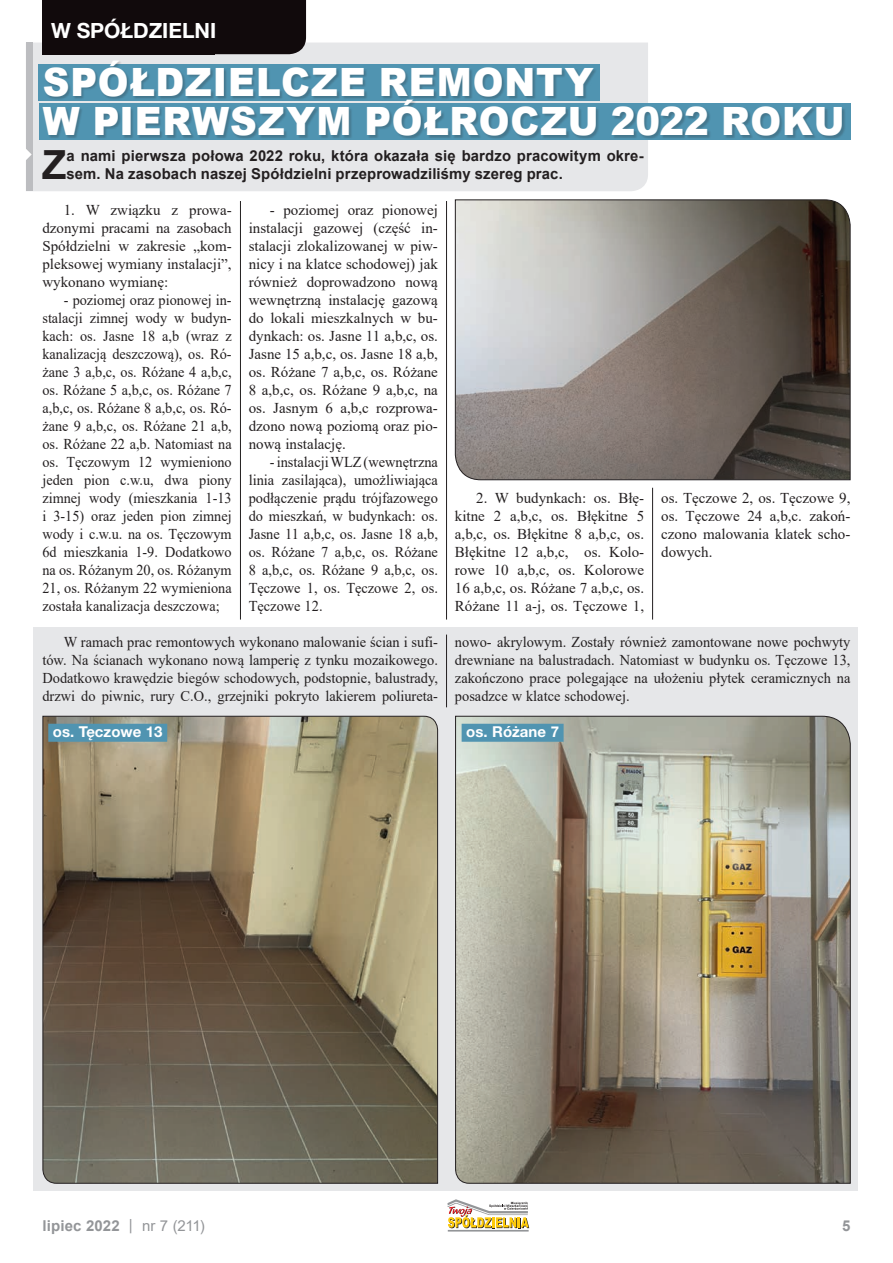
<style>
.page{position:relative;width:893px;height:1263px;background:#fff}
.page>*{position:absolute;margin:0;border:0;box-sizing:border-box;transform-origin:0 0}
.t1{font:700 40.2px "Arial";color:#231f20}
.t2{font:900 39px/39px "Arial";letter-spacing:.02em;color:#fff;scale:.95 1}
.t3{font:700 21px "Helvetica Neue LT Pro";color:#fff}
.t4{font:15px/18px "Times New Roman";color:#231f20;text-align:justify}
.t5{font:15px/18px "Times New Roman";color:#231f20;text-align:justify;scale:.96 1}
.t6{font:15px/18px "Times New Roman";color:#231f20;text-align:justify;scale:.95 1}
.t7{font:700 15px/18px "Arial";letter-spacing:.01em;color:#231f20}
.t8{font:700 15px "Helvetica Neue LT Pro";color:#fff}
.t9{font:700 15px "Arial";letter-spacing:.01em;color:#939598}
.s1{font-weight:400}
</style>
<div class="page">
<hr style="left:448px;top:1230px;width:81px;height:1px;background:#939598">
<svg style="left:447px;top:1199px;width:82px;height:29px"></svg>
<div style="left:33px;top:628px;width:825px;height:563px;background:#e6e7e9"></div>
<div style="left:33px;top:43px;width:615px;height:148px;background:#e6e7e9"></div>
<div style="left:26px;top:43px;width:7px;height:148px;background:#bcbdc0"></div>
<svg style="left:26px;top:149px;width:6px;height:11px"></svg>
<hr style="left:240px;top:201px;width:1px;height:419px;background:#231f20">
<hr style="left:652px;top:488px;width:1px;height:132px;background:#231f20">
<hr style="left:446px;top:201px;width:1px;height:419px;background:#231f20">
<hr style="left:446px;top:635px;width:1px;height:72px;background:#231f20">
<div style="left:39px;top:103px;width:811px;height:37px;background:#5094b1"></div>
<div style="left:43px;top:61px;width:803px;height:78px;background:#231f20;opacity:.25"></div>
<div style="left:43px;top:0;width:263px;height:54px;background:#110a0c"></div>
<svg style="left:455px;top:199px;width:396px;height:281px;background:#847e79"></svg>
<svg style="left:42px;top:715px;width:396px;height:469px;background:#81765e"></svg>
<svg style="left:455px;top:715px;width:396px;height:469px;background:#979181"></svg>
<div style="left:462px;top:724px;width:102px;height:18px;background:#5094b1"></div>
<div style="left:48px;top:724px;width:119px;height:18px;background:#5094b1"></div>
<h3 class="t3" style="left:51px;top:18px;width:167px">W SPÓŁDZIELNI</h3>
<h2 class="t2" style="left:43px;top:61px;width:846px">SPÓŁDZIELCZE REMONTY<br>W PIERWSZYM PÓŁROCZU 2022 ROKU</h2>
<h1 class="t1" style="left:42px;top:137px;width:26px">Z</h1>
<p class="t7" style="left:67px;top:147px;width:579px">a nami pierwsza połowa 2022 roku, która okazała się bardzo pracowitym okre&shy;sem. Na zasobach naszej Spółdzielni przeprowadziliśmy szereg prac.</p>
<p class="t4" style="left:42px;top:201px;width:191px;text-indent:21px">1. W związku z prowa&shy;dzonymi pracami na zasobach Spółdzielni w zakresie „kom&shy;pleksowej wymiany instalacji”, wykonano wymianę:</p>
<p class="t6" style="left:42px;top:291px;width:201px;text-indent:21px">- poziomej oraz pionowej in&shy;stalacji zimnej wody w budyn&shy;kach: os. Jasne 18 a,b (wraz z kanalizacją deszczową), os. Ró&shy;żane 3 a,b,c, os. Różane 4 a,b,c, os. Różane 5 a,b,c, os. Różane 7 a,b,c, os. Różane 8 a,b,c, os. Ró&shy;żane 9 a,b,c, os. Różane 21 a,b, os. Różane 22 a,b. Natomiast na os. Tęczowym 12 wymieniono jeden pion c.w.u, dwa piony zimnej wody (mieszkania 1-13 i 3-15) oraz jeden pion zimnej wody i c.w.u. na os. Tęczowym 6d mieszkania 1-9. Dodatkowo na os. Różanym 20, os. Różanym 21, os. Różanym 22 wymieniona została kanalizacja deszczowa;</p>
<p class="t4" style="left:249px;top:201px;width:191px;text-indent:21px">- poziomej oraz pionowej instalacji gazowej (część in&shy;stalacji zlokalizowanej w piw&shy;nicy i na klatce schodowej) jak również doprowadzono nową wewnętrzną instalację gazową do lokali mieszkalnych w bu&shy;dynkach: os. Jasne 11 a,b,c, os.<br>Jasne 15 a,b,c, os. Jasne 18 a,b, os. Różane 7 a,b,c, os. Różane 8 a,b,c, os. Różane 9 a,b,c, na os. Jasnym 6 a,b,c rozprowa&shy;dzono nową poziomą oraz pio&shy;nową instalację.</p>
<p class="t5" style="left:249px;top:453px;width:199px;text-indent:21px">- instalacji WLZ (wewnętrzna linia zasilająca), umożliwiająca podłączenie prądu trójfazowego do mieszkań, w budynkach: os.<br>Jasne 11 a,b,c, os. Jasne 18 a,b, os. Różane 7 a,b,c, os. Różane 8 a,b,c, os. Różane 9 a,b,c, os.<br>Tęczowe 1, os. Tęczowe 2, os.<br>Tęczowe 12.</p>
<p class="t4" style="left:455px;top:489px;width:191px;text-indent:21px">2. W budynkach: os. Błę&shy;kitne 2 a,b,c, os. Błękitne 5 a,b,c, os. Błękitne 8 a,b,c, os.<br>Błękitne 12 a,b,c, os. Kolo&shy;rowe 10 a,b,c, os. Kolorowe 16 a,b,c, os. Różane 7 a,b,c, os.<br>Różane 11 a-j, os. Tęczowe 1,</p>
<p class="t4" style="left:661px;top:489px;width:191px">os. Tęczowe 2, os. Tęczowe 9, os. Tęczowe 24 a,b,c. zakoń&shy;czono malowania klatek scho&shy;dowych.</p>
<p class="t5" style="left:42px;top:633px;width:413px;text-indent:21px">W ramach prac remontowych wykonano malowanie ścian i sufi&shy;tów. Na ścianach wykonano nową lamperię z tynku mozaikowego.<br>Dodatkowo krawędzie biegów schodowych, podstopnie, balustrady, drzwi do piwnic, rury C.O., grzejniki pokryto lakierem poliureta-</p>
<p class="t5" style="left:455px;top:633px;width:414px">nowo- akrylowym. Zostały również zamontowane nowe pochwyty drewniane na balustradach. Natomiast w budynku os. Tęczowe 13, zakończono prace polegające na ułożeniu płytek ceramicznych na posadzce w klatce schodowej.</p>
<p class="t8" style="left:53px;top:722px;width:111px">os. Tęczowe 13</p>
<p class="t8" style="left:466px;top:722px;width:94px">os. Różane 7</p>
<p class="t9" style="left:43px;top:1215px;width:164px">lipiec 2022 <span class="s1">| nr 7 (211)</span></p>
<p class="t9" style="left:842px;top:1215px;width:10px">5</p>
</div>
